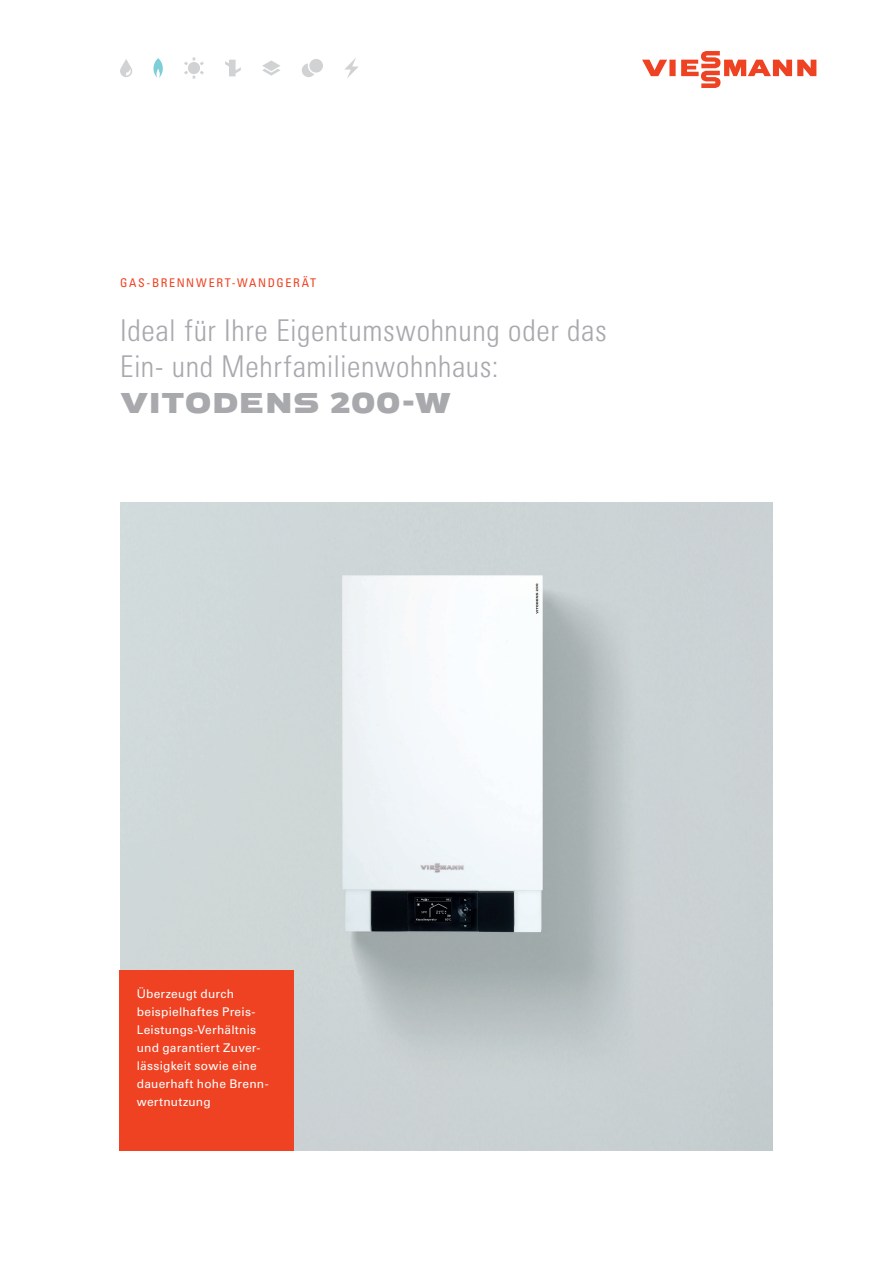
<style>
.page{position:relative;width:893px;height:1263px;background:#fff}
.page>*{position:absolute;margin:0;border:0;box-sizing:border-box;transform-origin:0 0}
.t1{font:30px/36px "Univers LTCYR 47 Light Cond";letter-spacing:.02em;color:#a8a9ad}
.t2{font:700 30px "Viessmann";letter-spacing:.015em;color:#a8a9ad}
.t3{font:12px/18px "Univers LTCYR 55 Roman";letter-spacing:.015em;color:#fff}
.t4{font:condensed 12px "Univers LTCYR 57";letter-spacing:.14em;color:#ef4222}
</style>
<div class="page">
<img style="left:120px;top:503px;width:653px;height:648px">
<div style="left:120px;top:971px;width:174px;height:180px;background:#ef4222"></div>
<svg style="left:642px;top:51px;width:174px;height:37px"></svg>
<svg style="left:302px;top:59px;width:21px;height:18px"></svg>
<svg style="left:344px;top:58px;width:15px;height:20px"></svg>
<svg style="left:184px;top:57px;width:20px;height:22px"></svg>
<svg style="left:225px;top:60px;width:16px;height:16px"></svg>
<svg style="left:262px;top:60px;width:18px;height:16px"></svg>
<svg style="left:153px;top:58px;width:10px;height:20px"></svg>
<svg style="left:120px;top:59px;width:12px;height:18px"></svg>
<p class="t4" style="left:120px;top:275px;width:198px">GAS-BRENNWERT-WANDGERÄT</p>
<h1 class="t1" style="left:120px;top:313px;width:488px">Ideal für Ihre Eigentumswohnung oder das<br>Ein- und Mehrfamilienwohnhaus:</h1>
<h1 class="t2" style="left:120px;top:390px;width:333px">VITODENS 200-W</h1>
<p class="t3" style="left:137px;top:985px;width:133px">Überzeugt durch beispiel haftes Preis-<br>Leistungs-Verhältnis und garantiert Zuver&shy;lässigkeit sowie eine dauerhaft hohe Brenn&shy;wertnutzung</p>
</div>
